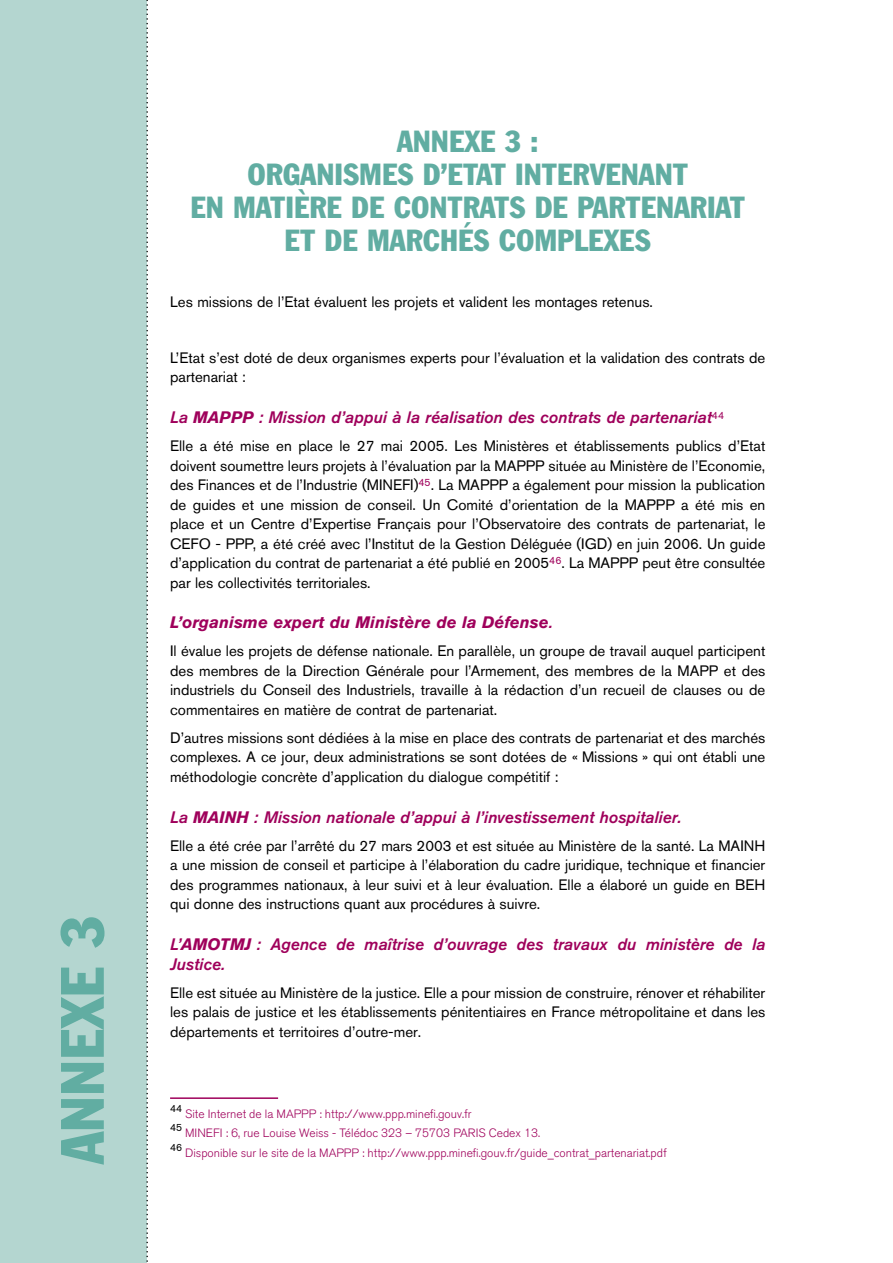
<style>
.page{position:relative;width:893px;height:1263px;background:#fff}
.page>*{position:absolute;margin:0;border:0;box-sizing:border-box;transform-origin:0 0}
.t1{font:condensed 60px "Franklin Gothic BT";color:#61ada2}
.t2{font:condensed 30px/33px "Franklin Gothic BT";color:#61ada2;text-align:center}
.t3{font:italic 16.5px/19.5px "Akzidenz Grotesk BQ Med";color:#9f005b}
.t4{font:italic 700 16.5px "Akzidenz Grotesk BQ";color:#9f005b}
.t5{font:15px/19.5px "Akzidenz Grotesk BQ";color:#000;text-align:justify}
.t6{font:300 12px "Akzidenz Grotesk BQ";color:#9f005b}
.t7{font:10.5px "Akzidenz Grotesk BQ";color:#000}
.s1{font-family:"Akzidenz Grotesk BQ";font-weight:700}
.s2{font-family:"Akzidenz Grotesk BQ Med";font-weight:400}
</style>
<div class="page">
<div style="left:0;top:0;width:147px;height:1263px;background:#b4d6d0"></div>
<svg style="left:146px;top:0;width:2px;height:1262px"></svg>
<hr style="left:170px;top:1097px;width:108px;height:2px;background:#9f005b">
<h1 class="t1" style="left:43px;top:1164px;width:251px;rotate:-90deg">ANNEXE 3</h1>
<h2 class="t2" style="left:190px;top:124px;width:556px">ANN EXE 3:<br>ORGANISMES D’ETAT INTERVENANT<br>EN MATIÈRE DE CONTRATS DE PARTENARIAT<br>ET DE MARCHÉS COMPLEXES</h2>
<p class="t5" style="left:170px;top:292px;width:484px">Les missions de l’Etat évaluent les projets et valident les montages retenus.</p>
<p class="t5" style="left:170px;top:348px;width:597px">L’Etat s’est doté de deux organismes experts pour l’évaluation et la validation des contrats de partenariat :</p>
<p class="t3" style="left:170px;top:408px;width:556px">La <span class="s1">MAPPP</span> : Mission d’appui à la réalisation des contrats de partenariat<sup>44</sup></p>
<p class="t5" style="left:170px;top:436px;width:597px">Elle a été mise en place le 27 mai 2005. Les Ministères et établissements publics d’Etat doivent soumettre leurs projets à l’évaluation par la MAPPP située au Ministère de l’Economie, des Finances et de l’Industrie (MINEFI)<sup>45</sup>. La MAPPP a également pour mission la publication de guides et une mission de conseil. Un Comité d’orientation de la MAPPP a été mis en place et un Centre d’Expertise Français pour l’Observatoire des contrats de partenariat, le CEFO - PPP, a été créé avec l’Institut de la Gestion Déléguée (IGD) en juin 2006. Un guide d’application du contrat de partenariat a été publié en 2005<sup>46</sup>. La MAPPP peut être consultée par les collectivités territoriales.</p>
<p class="t4" style="left:170px;top:613px;width:384px">L’organisme expert du Ministère de la Défense<span class="s2">.</span></p>
<p class="t5" style="left:170px;top:641px;width:597px">Il évalue les projets de défense nationale. En parallèle, un groupe de travail auquel participent des membres de la Direction Générale pour l’Armement, des membres de la MAPP et des industriels du Conseil des Industriels, travaille à la rédaction d’un recueil de clauses ou de commentaires en matière de contrat de partenariat.</p>
<p class="t5" style="left:170px;top:728px;width:597px">D’autres missions sont dédiées à la mise en place des contrats de partenariat et des marchés complexes. A ce jour, deux administrations se sont dotées de « Missions » qui ont établi une méthodologie concrète d’application du dialogue compétitif :</p>
<p class="t3" style="left:170px;top:807px;width:513px">La <span class="s1">MAINH</span> : Mission nationale d’appui à l’investissement hospitalier.</p>
<p class="t5" style="left:170px;top:836px;width:597px">Elle a été crée par l’arrêté du 27 mars 2003 et est située au Ministère de la santé. La MAINH a une mission de conseil et participe à l’élaboration du cadre juridique, technique et financier des programmes nationaux, à leur suivi et à leur évaluation. Elle a élaboré un guide en BEH qui donne des instructions quant aux procédures à suivre.</p>
<p class="t3" style="left:170px;top:934px;width:597px">L’<span class="s1">AMOTMJ</span> : Agence de maîtrise d’ouvrage des travaux du ministère de la<br>Justice.</p>
<p class="t5" style="left:170px;top:982px;width:597px">Elle est située au Ministère de la justice. Elle a pour mission de construire, rénover et réhabiliter les palais de justice et les établissements pénitentiaires en France métropolitaine et dans les départements et territoires d’outre-mer.</p>
<p class="t7" style="left:170px;top:1102px;width:14px">44</p>
<p class="t6" style="left:185px;top:1107px;width:288px">Site Internet de la MAPPP : http://www.ppp.minefi.gouv.fr</p>
<p class="t7" style="left:170px;top:1121px;width:13px">45</p>
<p class="t6" style="left:185px;top:1126px;width:357px">MINEFI : 6, rue Louise Weiss - Télédoc 323 – 75703 PARIS Cedex 13.</p>
<p class="t7" style="left:170px;top:1141px;width:12px">46</p>
<p class="t6" style="left:185px;top:1146px;width:483px">Disponible sur le site de la MAPPP : http://www.ppp.minefi.gouv.fr/guide_contrat_partenariat.pdf</p>
</div>
